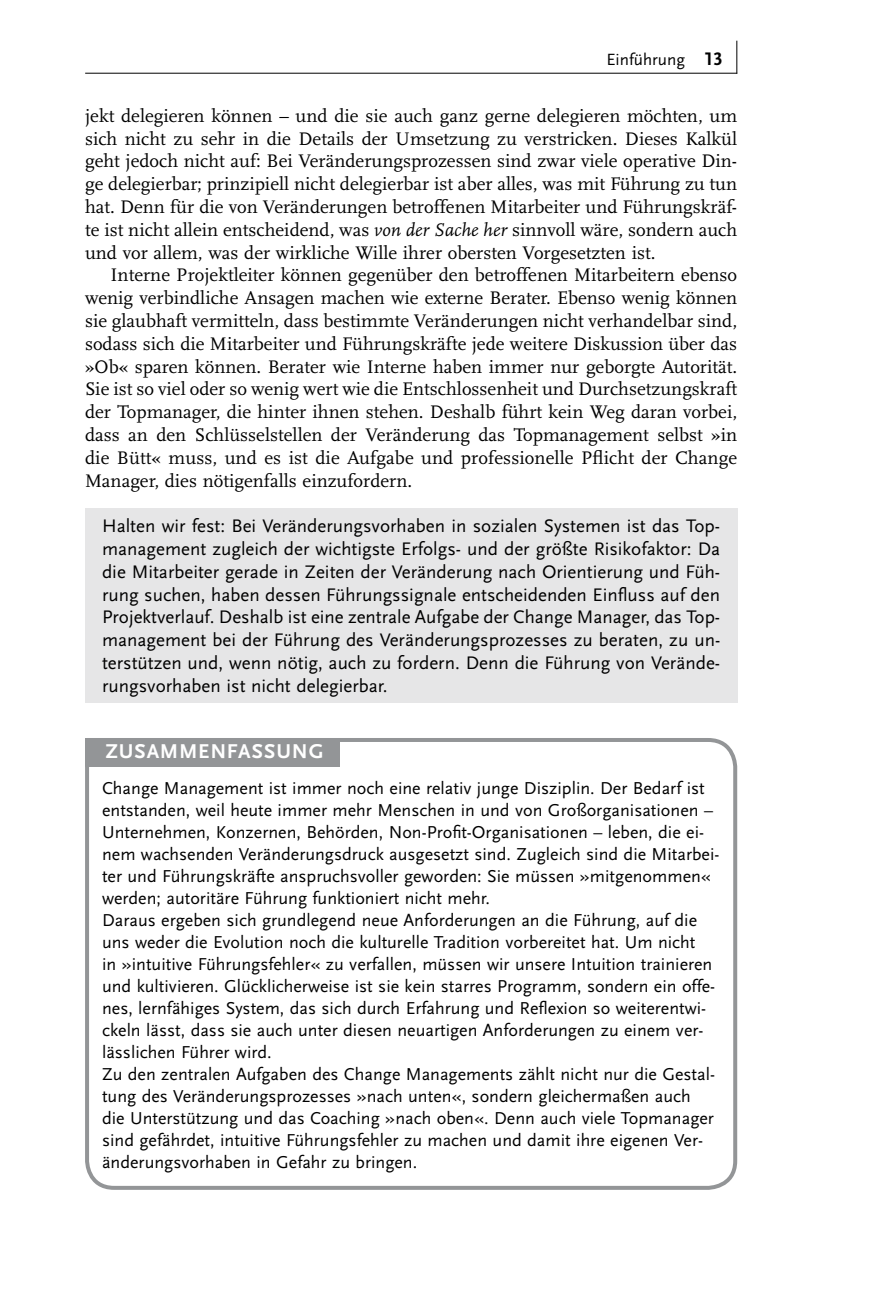
<style>
.page{position:relative;width:879px;height:1304px;background:#fff}
.page>*{position:absolute;margin:0;border:0;box-sizing:border-box;transform-origin:0 0}
.t1{font:700 20.8px "Scala Sans LF";letter-spacing:.04em;color:#fff}
.t2{font:19px/22.8px "Scala LF";color:#000;text-align:justify}
.t3{font:19px/22.8px "Scala Sans LF";color:#000;text-align:justify}
.t4{font:18px/22px "Scala Sans LF";color:#000}
.t5{font:17px "Scala Sans LF";color:#000}
.s1{font-weight:700;font-size:19px}
.s2{font-style:italic}
</style>
<div class="page">
<hr style="left:85px;top:73px;width:652px;height:1px;background:#000">
<hr style="left:736px;top:41px;width:1px;height:33px;background:#000">
<div style="left:85px;top:509px;width:652px;height:194px;background:#e6e6e7"></div>
<svg style="left:85px;top:738px;width:653px;height:452px"></svg>
<p class="t5" style="left:606px;top:50px;width:118px">Einführung <span class="s1">13</span></p>
<p class="t2" style="left:85px;top:105px;width:653px">jekt delegieren können – und die sie auch ganz gerne delegieren möchten, um sich nicht zu sehr in die Details der Umsetzung zu verstricken. Dieses Kalkül geht jedoch nicht auf: Bei Veränderungsprozessen sind zwar viele operative Din&shy;ge delegierbar; prinzipiell nicht delegierbar ist aber alles, was mit Führung zu tun hat. Denn für die von Veränderungen betroffenen Mitarbeiter und Führungskräf&shy;te ist nicht allein entscheidend, was <span class="s2">von der Sache her</span> sinnvoll wäre, sondern auch und vor allem, was der wirkliche Wille ihrer obersten Vorgesetzten ist.</p>
<p class="t2" style="left:85px;top:264px;width:654px;text-indent:26px">Interne Projektleiter können gegenüber den betroffenen Mitarbeitern ebenso wenig verbindliche Ansagen machen wie externe Berater. Ebenso wenig können sie glaubhaft vermitteln, dass bestimmte Veränderungen nicht verhandelbar sind, sodass sich die Mitarbeiter und Führungskräfte jede weitere Diskussion über das »Ob« sparen können. Berater wie Interne haben immer nur geborgte Autorität.<br>Sie ist so viel oder so wenig wert wie die Entschlossenheit und Durchsetzungskraft der Topmanager, die hinter ihnen stehen. Deshalb führt kein Weg daran vorbei, dass an den Schlüsselstellen der Veränderung das Topmanagement selbst »in die Bütt« muss, und es ist die Aufgabe und professionelle Pflicht der Change Manager, dies nötigenfalls einzufordern.</p>
<p class="t3" style="left:102px;top:515px;width:620px">Halten wir fest: Bei Veränderungsvorhaben in sozialen Systemen ist das Top&shy;management zugleich der wichtigste Erfolgs- und der größte Risikofaktor: Da die Mitarbeiter gerade in Zeiten der Veränderung nach Orientierung und Füh&shy;rung suchen, haben dessen Führungssignale entscheidenden Einfluss auf den Projektverlauf. Deshalb ist eine zentrale Aufgabe der Change Manager, das Top&shy;management bei der Führung des Veränderungsprozesses zu beraten, zu un&shy;terstützen und, wenn nötig, auch zu fordern. Denn die Führung von Verände&shy;rungsvorhaben ist nicht delegierbar.</p>
<p class="t1" style="left:105px;top:740px;width:220px">ZUSAMMENFASSUNG</p>
<p class="t4" style="left:102px;top:777px;width:619px">Change Management ist immer noch eine relativ junge Disziplin. Der Bedarf ist entstanden, weil heute immer mehr Menschen in und von Großorganisationen – Unternehmen, Konzernen, Behörden, Non-Profit-Organisationen – leben, die ei&shy;nem wachsenden Veränderungsdruck ausgesetzt sind. Zugleich sind die Mitarbei&shy;ter und Führungskräfte anspruchsvoller geworden: Sie müssen »mitgenommen« werden; autoritäre Führung funktioniert nicht mehr.<br>Daraus ergeben sich grundlegend neue Anforderungen an die Führung, auf die uns weder die Evolution noch die kulturelle Tradition vorbereitet hat. Um nicht<br>in »intuitive Führungsfehler« zu verfallen, müssen wir unsere Intuition trainieren und kultivieren. Glücklicherweise ist sie kein starres Programm, sondern ein offe&shy;nes, lernfähiges System, das sich durch Erfahrung und Reflexion so weiterentwi&shy;ckeln lässt, dass sie auch unter diesen neuartigen Anforderungen zu einem ver&shy;lässlichen Führer wird.<br>Zu den zentralen Aufgaben des Change Managements zählt nicht nur die Gestal&shy;tung des Veränderungsprozesses »nach unten«, sondern gleichermaßen auch<br>die Unterstützung und das Coaching »nach oben«. Denn auch viele Topmanager sind gefährdet, intuitive Führungsfehler zu machen und damit ihre eigenen Ver&shy;änderungsvorhaben in Gefahr zu bringen.</p>
</div>
